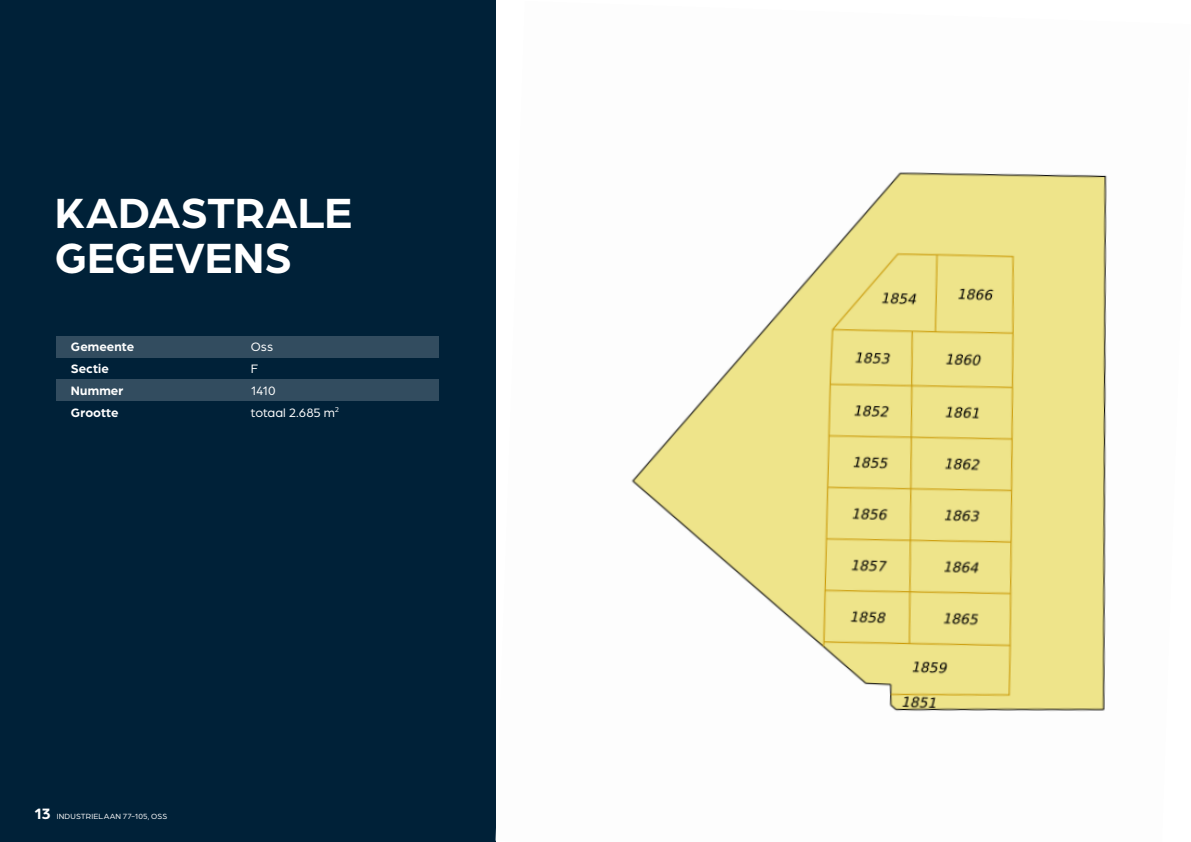
<style>
.page{position:relative;width:1191px;height:842px;background:#fff}
.page>*{position:absolute;margin:0;border:0;box-sizing:border-box;transform-origin:0 0}
.Koppen_groot_wit{font:700 45px "Arboria";letter-spacing:-.005em;color:#fff}
.t1{font:700 13px "Arboria";letter-spacing:.01em;color:#fff}
.t2{font:13px "Arboria";letter-spacing:-.01em;color:#fff}
.t3{font:8px "Arboria";letter-spacing:.02em;color:#fff}
.s1{font-weight:700;font-size:16px}
</style>
<div class="page">
<div style="left:0;top:0;width:495px;height:842px;background:#002138"></div>
<div style="left:57px;top:336px;width:382px;height:22px;background:#324c5f"></div>
<div style="left:57px;top:379px;width:382px;height:22px;background:#324c5f"></div>
<img style="left:495px;top:1px;width:612px;height:841px">
<p class="Koppen_groot_wit" style="left:55px;top:182px;width:298px">KADASTRALE</p>
<p class="Koppen_groot_wit" style="left:55px;top:227px;width:239px">GEGEVENS</p>
<p class="t1" style="left:71px;top:337px;width:65px">Gemeente</p>
<p class="t2" style="left:251px;top:338px;width:24px">Oss</p>
<p class="t1" style="left:71px;top:359px;width:39px">Sectie</p>
<p class="t2" style="left:251px;top:360px;width:9px">F</p>
<p class="t1" style="left:71px;top:381px;width:54px">Nummer</p>
<p class="t2" style="left:251px;top:382px;width:26px">1410</p>
<p class="t1" style="left:71px;top:403px;width:49px">Grootte</p>
<p class="t2" style="left:251px;top:404px;width:90px">totaal 2.685 m<sup>2</sup></p>
<p class="t3" style="left:34px;top:811px;width:135px"><span class="s1">13</span> INDUSTRIELAAN 77-105, OSS</p>
</div>
